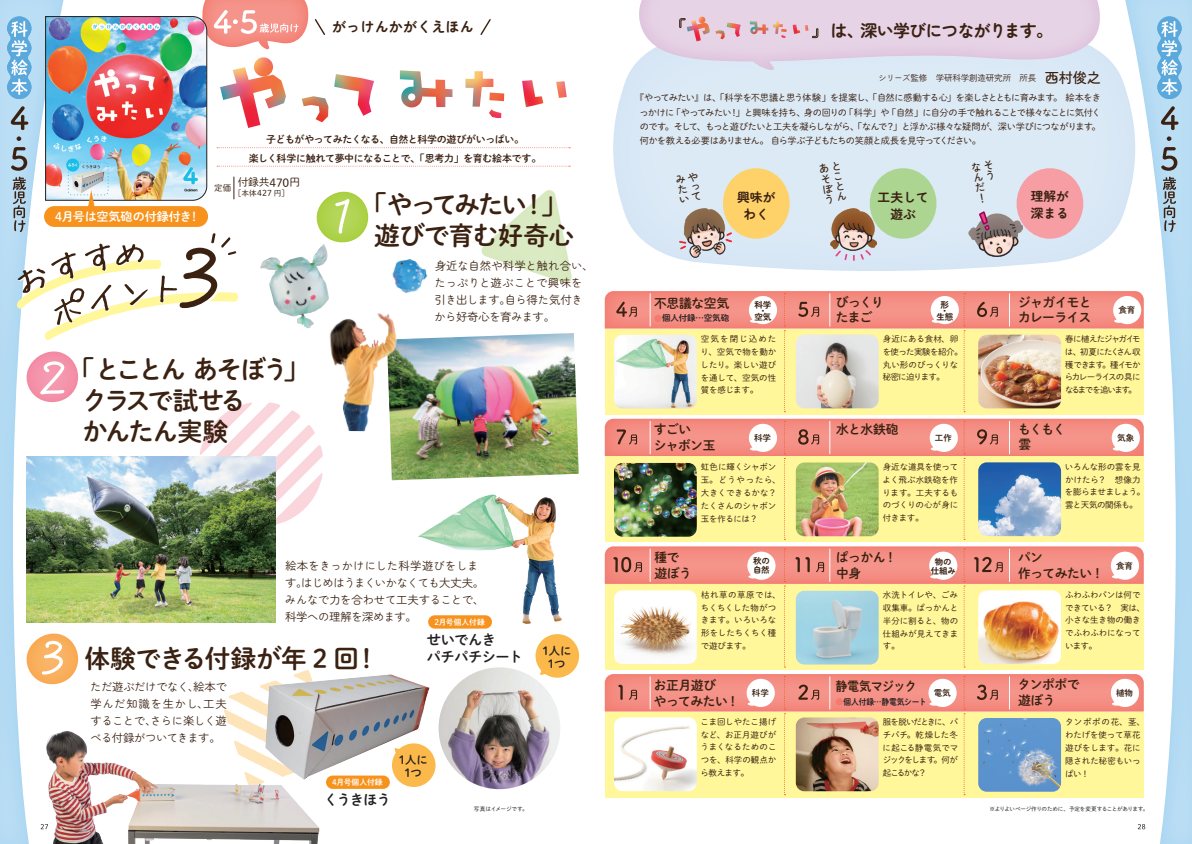
<style>
.page{position:relative;width:1192px;height:844px;background:#fff}
.page>*{position:absolute;margin:0;border:0;box-sizing:border-box;transform-origin:0 0}
.t1{font:25.5px/31.2px "Shuei M Go Std B";letter-spacing:-.105em;color:#3a2111}
.t2{font:25.5px/31.2px "Shuei M Go Std B";letter-spacing:-.045em;color:#3a2111;text-align:center}
.t3{font:25.5px "Shuei M Go Std B";letter-spacing:-.015em;color:#3a2111}
.t4{font:700 17px "Zen Maru Gothic";letter-spacing:-.05em;color:#3a2111}
.t5{font:14.2px/17px "Shuei M Go Std B";letter-spacing:-.04em;color:#231f20}
.t6{font:700 14.2px "Zen Maru Gothic";color:#3a2111}
.t7{font:12.8px/15.6px "Shuei M Go Std B";letter-spacing:-.04em;color:#3a2111}
.t8{font:700 12.8px/16.3px "Zen Maru Gothic";color:#3a2111;text-align:center}
.t9{font:12.8px "Shuei M Go Std B";letter-spacing:-.04em;color:#3a2111;scale:.94 1}
.t10{font:12px "Shuei M Go Std B";color:#fff}
.t11{font:11.3px/17px "Zen Maru Gothic";letter-spacing:-.025em;color:#3a2111}
.t12{font:11.3px/12.8px "Shuei M Go Std B";letter-spacing:-.04em;color:#231f20;text-align:center}
.t13{font:10.7px "Shuei M Go Std L";color:#3a2111}
.t14{font:500 10.6px/10.2px "Zen Maru Gothic";color:#3a2111;text-align:justify}
.t15{font:9.9px/18.4px "Shuei M Go Std B";letter-spacing:-.035em;color:#3a2111;text-align:center}
.t16{font:9.2px/14.2px "Shuei M Go Std L";letter-spacing:-.075em;color:#3a2111;text-align:justify}
.t17{font:8.5px/12.8px "Shuei M Go Std L";letter-spacing:-.02em;color:#3a2111;text-align:justify}
.t18{font:8.5px/12.8px "Shuei M Go Std L";letter-spacing:-.055em;color:#3a2111}
.t19{font:8.5px "Zen Maru Gothic";letter-spacing:-.015em;color:#3a2111}
.t20{font:700 8.5px/9.2px "Zen Maru Gothic";letter-spacing:-.015em;color:#3a2111}
.t21{font:8.5px "Shuei M Go Std B";color:#3a2111}
.t22{font:8.5px "Shuei M Go Std B";letter-spacing:-.02em;color:#231f20;scale:.91 1}
.t23{font:8.5px "Shuei M Go Std B";letter-spacing:-.02em;color:#231f20}
.t24{font:7.8px "Shuei M Go Std B";color:#fff}
.t25{font:7.7px "Shuei M Go Std L";color:#3a2111}
.t26{font:5.7px "Shuei M Go Std L";letter-spacing:-.05em;color:#231f20}
.t27{font:5.7px "Shuei M Go Std L";letter-spacing:-.03em;color:#231f20}
.s1{font-size:11.5px}
.s2{font-size:8.3px}
.s3{font-weight:500;font-size:14.2px}
</style>
<div class="page">
<svg style="left:0;top:0;width:41px;height:843px;fill:#b7dcf4"></svg>
<svg style="left:1122px;top:0;width:69px;height:843px"></svg>
<svg style="left:1160px;top:106px;width:18px;height:24px"></svg>
<svg style="left:1166px;top:136px;width:5px;height:5px"></svg>
<svg style="left:1160px;top:147px;width:16px;height:24px"></svg>
<svg style="left:1162px;top:177px;width:13px;height:55px"></svg>
<svg style="left:1156px;top:16px;width:25px;height:83px;background:#8cc2e7"></svg>
<svg style="left:613px;top:26px;width:521px;height:245px;background:#deebf6"></svg>
<svg style="left:224px;top:670px;width:104px;height:117px"></svg>
<svg style="left:636px;top:0;width:465px;height:70px;background:#e3d6e8"></svg>
<img style="left:686px;top:17px;width:122px;height:24px">
<div style="left:604px;top:328px;width:539px;height:86px;background:#fff79a"></div>
<div style="left:604px;top:456px;width:539px;height:86px;background:#fff79a"></div>
<div style="left:604px;top:583px;width:539px;height:86px;background:#fff79a"></div>
<div style="left:604px;top:711px;width:539px;height:86px;background:#fff79a"></div>
<img style="left:438px;top:667px;width:122px;height:122px;border-radius:61px">
<img style="left:27px;top:525px;width:248px;height:97px">
<img style="left:572px;top:333px;width:6px;height:141px">
<img style="left:679px;top:208px;width:52px;height:49px">
<img style="left:830px;top:209px;width:46px;height:51px">
<img style="left:418px;top:525px;width:144px;height:100px">
<img style="left:41px;top:727px;width:281px;height:116px">
<svg style="left:719px;top:165px;width:73px;height:77px;background:#f0d694"></svg>
<svg style="left:866px;top:165px;width:73px;height:77px;background:#b9d7ac"></svg>
<svg style="left:1013px;top:165px;width:73px;height:77px;background:#edb5bd"></svg>
<img style="left:968px;top:211px;width:53px;height:46px">
<img style="left:265px;top:674px;width:164px;height:105px">
<svg style="left:392px;top:743px;width:43px;height:43px"></svg>
<svg style="left:535px;top:634px;width:44px;height:43px"></svg>
<div style="left:326px;top:775px;width:64px;height:13px;background:#f7931d;border-radius:7px"></div>
<div style="left:428px;top:615px;width:64px;height:13px;background:#f7931d;border-radius:7px"></div>
<svg style="left:18px;top:621px;width:60px;height:68px"></svg>
<svg style="left:41px;top:823px;width:7px;height:6px"></svg>
<svg style="left:1137px;top:823px;width:7px;height:6px"></svg>
<img style="left:7px;top:0;width:565px;height:525px">
<img style="left:604px;top:418px;width:539px;height:121px">
<svg style="left:604px;top:546px;width:544px;height:121px"></svg>
<svg style="left:604px;top:674px;width:539px;height:121px"></svg>
<div style="left:835px;top:698px;width:7px;height:7px;background:#f37a6e;border-radius:50%"></div>
<svg style="left:604px;top:291px;width:539px;height:121px"></svg>
<svg style="left:971px;top:159px;width:22px;height:43px"></svg>
<svg style="left:675px;top:171px;width:25px;height:32px"></svg>
<h3 class="t6" style="left:332px;top:17px;width:143px">がっけんかがくえほん</h3>
<h3 class="t10" style="left:55px;top:208px;width:146px">4月号は空気砲の付録付き！</h3>
<p class="t15" style="left:249px;top:130px;width:294px">子どもがやってみたくなる、自然と科学の遊びがいっぱい。<br>楽しく科学に触れて夢中になることで、「思考力」を育む絵本です。</p>
<p class="t13" style="left:238px;top:174px;width:64px">付録共<span class="s1">470</span>円</p>
<p class="t25" style="left:234px;top:188px;width:57px">［本体<span class="s2">427</span> 円］</p>
<p class="t17" style="left:214px;top:181px;width:19px">定価</p>
<h1 class="t2" style="left:361px;top:187px;width:214px">「やってみたい！」遊びで育む好奇心</h1>
<h3 class="t11" style="left:434px;top:257px;width:160px">身近な自然や科学と触れ合い、たっぷりと遊ぶことで興味を引き出します。自ら得た気付きから好奇心を育みます。</h3>
<h1 class="t1" style="left:82px;top:353px;width:228px;text-indent:-13px">「とことん あそぼう」クラスで試せる<br>かんたん実験</h1>
<h3 class="t11" style="left:285px;top:556px;width:201px">絵本をきっかけにした科学遊びをします。はじめはうまくいかなくても大丈夫。みんなで力を合わせて工夫することで、科学への理解を深めます。</h3>
<p class="t24" style="left:434px;top:616px;width:52px">2月号個人付録</p>
<h1 class="t3" style="left:85px;top:639px;width:296px">体験できる付録が年 2 回！</h1>
<h3 class="t11" style="left:90px;top:678px;width:138px;text-align:justify">ただ遊ぶだけでなく、絵本で学んだ知識を生かし、工夫することで、さらに楽しく遊べる付録がついてきます。</h3>
<p class="t24" style="left:332px;top:776px;width:52px">4月号個人付録</p>
<h3 class="t5" style="left:324px;top:790px;width:68px">くうきほう</h3>
<h3 class="t5" style="left:427px;top:631px;width:97px">せいでんき<br>パチパチシート</h3>
<h3 class="t12" style="left:399px;top:753px;width:30px">1人に<br>1つ</h3>
<p class="t27" style="left:474px;top:804px;width:55px">写真はイメージです。</p>
<h3 class="t12" style="left:542px;top:644px;width:30px">1人に<br>1つ</h3>
<h2 class="t4" style="left:830px;top:20px;width:224px">は、深い学びにつながります。</h2>
<p class="t19" style="left:878px;top:73px;width:224px">シリーズ監修　学研科学創造研究所　所長　<span class="s3">西村俊之</span></p>
<p class="t16" style="left:639px;top:90px;width:463px;text-indent:-5px">『やってみたい』は、「科学を不思議と思う体験」を提案し、「自然に感動する心」を楽しさとともに育みます。 絵本をきっかけに「やってみたい！」と興味を持ち、身の回りの「科学」や「自然」に自分の手で触れることで様々なことに気付くのです。そして、もっと遊びたいと工夫を凝らしながら、「なんで？」と浮かぶ様々な疑問が、深い学びにつながります。何かを教える必要はありません。 自ら学ぶ子どもたちの笑顔と成長を見守ってください。</p>
<p class="t14" style="left:830px;top:162px;width:7px;rotate:-10deg">とことん</p>
<p class="t14" style="left:817px;top:164px;width:7px;rotate:-10deg">あそぼう</p>
<h3 class="t8" style="left:737px;top:189px;width:40px">興味がわく</h3>
<h3 class="t8" style="left:877px;top:189px;width:53px">工夫して遊ぶ</h3>
<h3 class="t8" style="left:1030px;top:188px;width:40px;text-align:left">理解が深まる</h3>
<h3 class="t7" style="left:654px;top:295px;width:77px">不思議な空気</h3>
<p class="t23" style="left:662px;top:312px;width:68px">個人付録…空気砲</p>
<p class="t20" style="left:754px;top:300px;width:18px">科学</p>
<p class="t20" style="left:758px;top:306px;width:10px">・</p>
<p class="t20" style="left:754px;top:311px;width:18px">空気</p>
<h3 class="t7" style="left:835px;top:294px;width:50px">びっくりたまご</h3>
<p class="t20" style="left:940px;top:300px;width:10px">形</p>
<p class="t20" style="left:940px;top:306px;width:10px">・</p>
<p class="t20" style="left:936px;top:311px;width:18px">生態</p>
<p class="t17" style="left:700px;top:332px;width:77px">空気を閉じ込めたり、空気で物を動かしたり。楽しい遊びを通して、空気の性質を感じます。</p>
<p class="t18" style="left:882px;top:332px;width:81px">身近にある食材、卵を使った実験を紹介。丸い形のびっくりな秘密に迫ります。</p>
<h3 class="t7" style="left:1017px;top:294px;width:87px">ジャガイモとカレーライス　</h3>
<p class="t17" style="left:1064px;top:332px;width:77px">春に植えたジャガイモは、初夏にたくさん収穫できます。種イモからカレーライスの具になるまでを追います。</p>
<p class="t21" style="left:1118px;top:304px;width:19px">食育</p>
<h3 class="t7" style="left:653px;top:421px;width:63px">すごい<br>シャボン玉</h3>
<p class="t17" style="left:700px;top:460px;width:85px;text-align:left">虹色に輝くシャボン玉。どうやったら、大きくできるかな？　たくさんのシャボン玉を作るには？</p>
<p class="t21" style="left:754px;top:431px;width:19px">科学</p>
<h3 class="t7" style="left:836px;top:421px;width:64px">水と水鉄砲</h3>
<p class="t17" style="left:882px;top:460px;width:77px">身近な道具を使ってよく飛ぶ水鉄砲を作ります。工夫するものづくりの心が身に付きます。</p>
<p class="t21" style="left:934px;top:431px;width:19px">工作</p>
<h3 class="t7" style="left:1017px;top:421px;width:49px">もくもく雲　</h3>
<p class="t21" style="left:1116px;top:431px;width:18px">気象</p>
<p class="t17" style="left:1064px;top:460px;width:81px;text-align:left">いろんな形の雲を見かけたら？　想像力を膨らませましょう。雲と天気の関係も。</p>
<p class="t20" style="left:752px;top:555px;width:18px">秋の自然</p>
<h3 class="t7" style="left:835px;top:549px;width:63px">ぱっかん！中身</h3>
<p class="t17" style="left:882px;top:588px;width:77px">水洗トイレや、ごみ収集車。ぱっかんと半分に割ると、物の仕組みが見えてきます。</p>
<h3 class="t7" style="left:654px;top:549px;width:51px">種で<br>遊ぼう　</h3>
<p class="t17" style="left:700px;top:587px;width:82px;text-align:left">枯れ草の草原では、ちくちくした物がつきます。いろいろな形をしたちくちく種で遊びます。</p>
<p class="t20" style="left:930px;top:556px;width:27px;text-align:center">物の仕組み</p>
<h3 class="t7" style="left:1017px;top:549px;width:87px">パン<br>作ってみたい！</h3>
<p class="t17" style="left:1064px;top:588px;width:81px;text-align:left">ふわふわパンは何でできている？　実は、小さな生き物の働きでふわふわになっています。</p>
<p class="t21" style="left:1115px;top:559px;width:19px">食育</p>
<h3 class="t7" style="left:653px;top:676px;width:87px">お正月遊び<br>やってみたい！</h3>
<p class="t17" style="left:700px;top:714px;width:78px">こま回しやたこ揚げなど、お正月遊びがうまくなるためのこつを、科学の観点から教えます。</p>
<p class="t21" style="left:751px;top:686px;width:19px">科学</p>
<h3 class="t9" style="left:835px;top:676px;width:88px">静電気マジック</h3>
<p class="t22" style="left:843px;top:695px;width:93px">個人付録…静電気シート</p>
<p class="t21" style="left:933px;top:686px;width:19px">電気</p>
<p class="t17" style="left:882px;top:715px;width:77px">服を脱いだときに、パチパチ。乾燥した冬に起こる静電気でマジックをします。何が起こるかな？</p>
<h3 class="t7" style="left:1017px;top:676px;width:63px">タンポポで遊ぼう</h3>
<p class="t17" style="left:1064px;top:715px;width:81px;text-align:left">タンポポの花、茎、わたげを使って草花遊びをします。花に隠された秘密もいっぱい！</p>
<p class="t21" style="left:1115px;top:686px;width:19px">植物</p>
<p class="t26" style="left:989px;top:804px;width:160px">※よりよいページ作りのために、予定を変更することがあります。</p>
</div>
